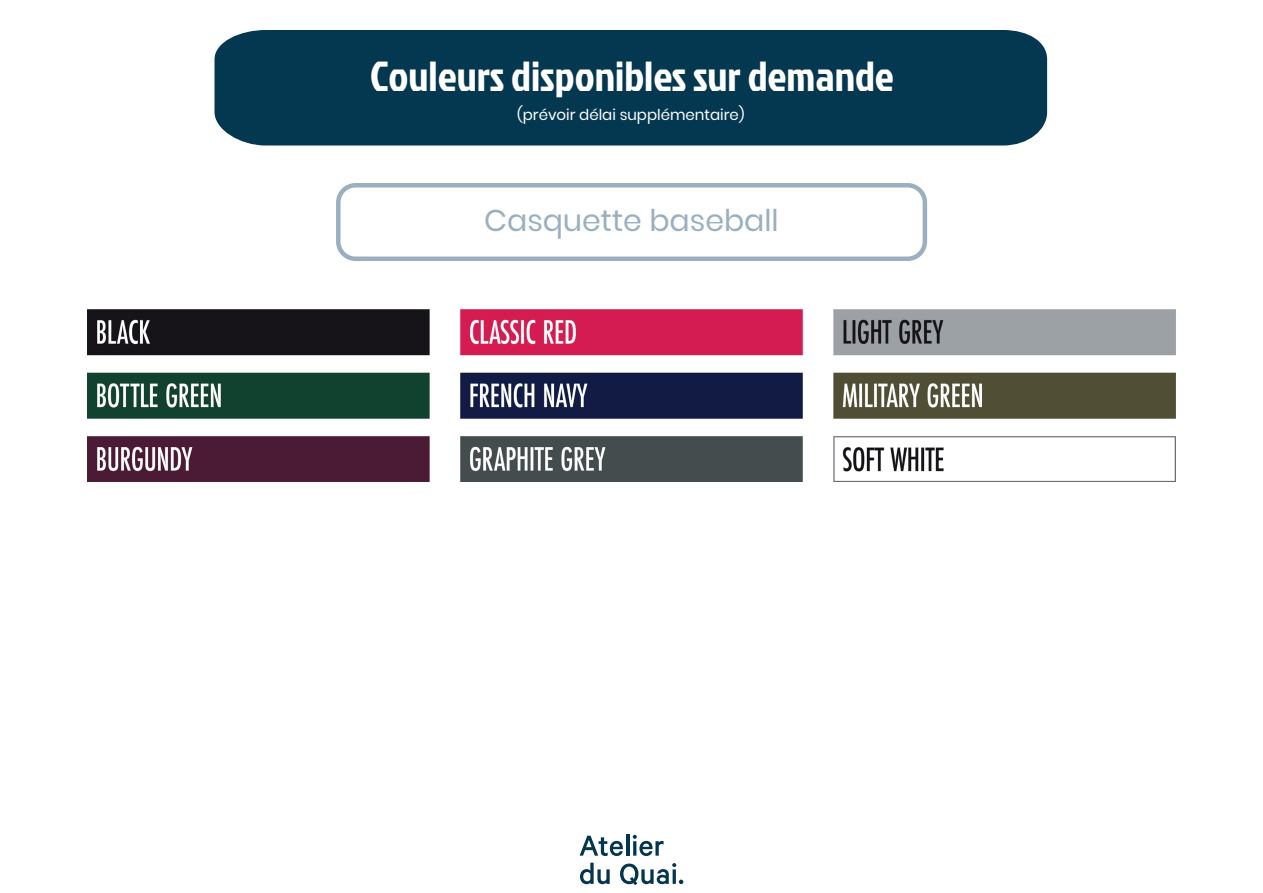
<style>
.page{position:relative;width:1263px;height:893px;background:#fff}
.page>*{position:absolute;margin:0;border:0;box-sizing:border-box;transform-origin:0 0}
.t1{font:42px "Jockey One";color:#fff}
.t2{font:30px "Poppins";color:#9ab0c1}
.t3{font:15px "Poppins";color:#fff}
</style>
<div class="page">
<div style="left:214px;top:30px;width:833px;height:115px;background:#043750"></div>
<svg style="left:580px;top:836px;width:43px;height:20px"></svg>
<hr style="left:626px;top:834px;width:3px;height:22px;background:#03354f">
<svg style="left:633px;top:835px;width:30px;height:21px"></svg>
<svg style="left:580px;top:863px;width:30px;height:21px"></svg>
<svg style="left:620px;top:863px;width:63px;height:22px"></svg>
<div style="left:336px;top:183px;width:591px;height:78px;border:4px solid #9ab0c1;border-radius:17px"></div>
<img style="left:88px;top:309px;width:1087px;height:173px">
<p class="t1" style="left:370px;top:46px;width:525px">Couleurs disponibles sur demande</p>
<p class="t3" style="left:517px;top:106px;width:229px">(prévoir délai supplémentaire)</p>
<p class="t2" style="left:484px;top:203px;width:296px">Casquette baseball</p>
</div>
